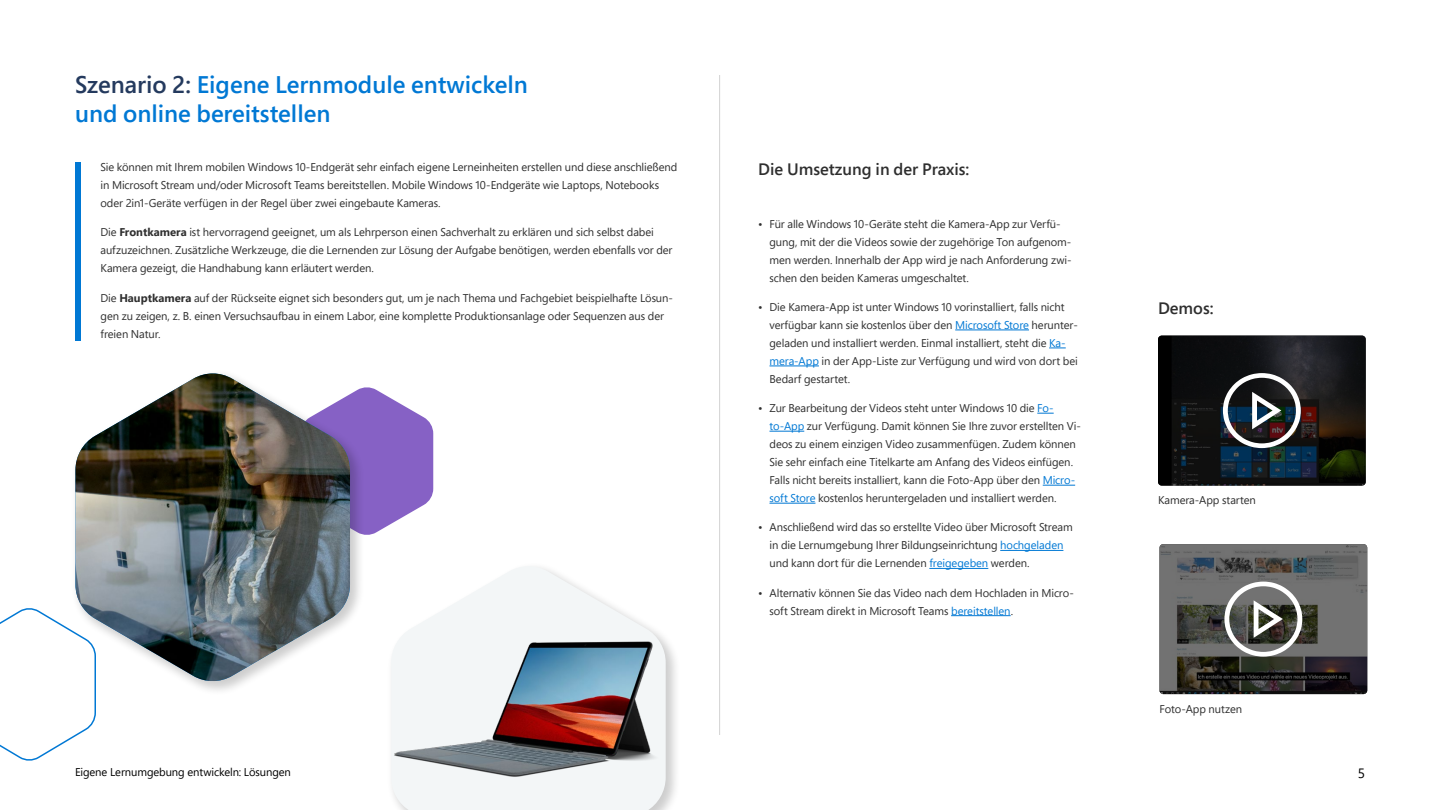
<style>
.page{position:relative;width:1440px;height:810px;background:#fff}
.page>*{position:absolute;margin:0;border:0;box-sizing:border-box;transform-origin:0 0}
.t1{font:600 24px/28.8px "Segoe Pro";color:#0078d4}
.t2{font:600 16.5px "Segoe Pro";color:#2f2f2f}
.t3{font:13.5px "Segoe Pro";color:#000}
.t4{font:11.25px/18px "Segoe Pro";letter-spacing:-.01em;color:#2f2f2f}
.t5{font:11.25px "Segoe Pro";letter-spacing:-.01em;color:#000}
.s1{color:#243a5e}
.s2{font-weight:700}
.s3{color:#0078d4}
</style>
<div class="page">
<hr style="left:719px;top:75px;width:1px;height:660px;background:#d2d2d2">
<div style="left:75px;top:163px;width:6px;height:178px;background:#0078d4"></div>
<svg style="left:365px;top:387px;width:68px;height:148px"></svg>
<svg style="left:0;top:608px;width:96px;height:153px"></svg>
<div style="left:386px;top:562px;width:295px;height:248px;background:#000;opacity:.2"></div>
<svg style="left:391px;top:564px;width:275px;height:246px"></svg>
<img style="left:391px;top:616px;width:275px;height:184px">
<div style="left:71px;top:369px;width:294px;height:327px;background:#000;opacity:.2"></div>
<img style="left:75px;top:373px;width:275px;height:309px">
<hr style="left:955px;top:330px;width:74px;height:1px;background:#0078d4">
<svg style="left:1049px;top:348px;width:17px;height:1px"></svg>
<hr style="left:770px;top:366px;width:49px;height:1px;background:#0078d4">
<svg style="left:1037px;top:413px;width:17px;height:1px"></svg>
<hr style="left:770px;top:431px;width:34px;height:1px;background:#0078d4">
<hr style="left:1043px;top:485px;width:32px;height:1px;background:#0078d4">
<hr style="left:770px;top:503px;width:45px;height:1px;background:#0078d4">
<hr style="left:1000px;top:550px;width:63px;height:1px;background:#0078d4">
<hr style="left:929px;top:568px;width:59px;height:1px;background:#0078d4">
<hr style="left:951px;top:615px;width:60px;height:1px;background:#0078d4">
<img style="left:1158px;top:336px;width:208px;height:150px">
<svg style="left:1223px;top:373px;width:78px;height:75px"></svg>
<img style="left:1160px;top:544px;width:207px;height:150px">
<svg style="left:1224px;top:582px;width:78px;height:75px"></svg>
<h1 class="t1" style="left:75px;top:70px;width:454px"><span class="s1">Szenario 2:</span> Eigene Lernmodule entwickeln und online bereitstellen</h1>
<p class="t4" style="left:101px;top:158px;width:578px">Sie können mit Ihrem mobilen Windows 10-Endgerät sehr einfach eigene Lerneinheiten erstellen und diese anschließend in Microsoft Stream und/oder Microsoft Teams bereitstellen. Mobile Windows 10-Endgeräte wie Laptops, Notebooks oder 2in1-Geräte verfügen in der Regel über zwei eingebaute Kameras.</p>
<p class="t4" style="left:101px;top:223px;width:574px">Die <span class="s2">Frontkamera</span> ist hervorragend geeignet, um als Lehrperson einen Sachverhalt zu erklären und sich selbst dabei aufzuzeichnen. Zusätzliche Werkzeuge, die die Lernenden zur Lösung der Aufgabe benötigen, werden ebenfalls vor der<br>Kamera gezeigt, die Handhabung kann erläutert werden.</p>
<p class="t4" style="left:101px;top:288px;width:574px">Die <span class="s2">Hauptkamera</span> auf der Rückseite eignet sich besonders gut, um je nach Thema und Fachgebiet beispielhafte Lösun&shy;gen zu zeigen, z. B. einen Versuchsaufbau in einem Labor, eine komplette Produktionsanlage oder Sequenzen aus der freien Natur.</p>
<p class="t5" style="left:75px;top:764px;width:217px">Eigene Lernumgebung entwickeln: Lösungen</p>
<h2 class="t2" style="left:758px;top:158px;width:213px">Die Umsetzung in der Praxis:</h2>
<p class="t4" style="left:770px;top:214px;width:304px;text-indent:-11px">• Für alle Windows 10-Geräte steht die Kamera-App zur Verfü&shy;gung, mit der die Videos sowie der zugehörige Ton aufgenom&shy;men werden. Innerhalb der App wird je nach Anforderung zwi&shy;schen den beiden Kameras umgeschaltet.</p>
<p class="t4" style="left:770px;top:298px;width:310px;text-indent:-11px">• Die Kamera-App ist unter Windows 10 vorinstalliert, falls nicht verfügbar kann sie kostenlos über den <span class="s3">Microsoft Store</span> herunter&shy;geladen und installiert werden. Einmal installiert, steht die <span class="s3">Ka&shy;mera-App</span> in der App-Liste zur Verfügung und wird von dort bei Bedarf gestartet.</p>
<p class="t4" style="left:770px;top:399px;width:313px;text-indent:-11px">• Zur Bearbeitung der Videos steht unter Windows 10 die <span class="s3">Fo&shy;to-App</span> zur Verfügung. Damit können Sie Ihre zuvor erstellten Vi&shy;deos zu einem einzigen Video zusammenfügen. Zudem können Sie sehr einfach eine Titelkarte am Anfang des Videos einfügen.<br>Falls nicht bereits installiert, kann die Foto-App über den <span class="s3">Micro&shy;soft Store</span> kostenlos heruntergeladen und installiert werden.</p>
<p class="t4" style="left:770px;top:518px;width:305px;text-indent:-11px">• Anschließend wird das so erstellte Video über Microsoft Stream in die Lernumgebung Ihrer Bildungseinrichtung <span class="s3">hochgeladen </span>und kann dort für die Lernenden <span class="s3">freigegeben</span> werden.</p>
<p class="t4" style="left:770px;top:583px;width:306px;text-indent:-11px">• Alternativ können Sie das Video nach dem Hochladen in Micro&shy;soft Stream direkt in Microsoft Teams <span class="s3">bereitstellen</span>.</p>
<h2 class="t2" style="left:1158px;top:297px;width:57px">Demos:</h2>
<p class="t4" style="left:1158px;top:491px;width:99px">Kamera-App starten</p>
<p class="t4" style="left:1160px;top:700px;width:84px">Foto-App nutzen</p>
<p class="t3" style="left:1358px;top:764px;width:9px">5</p>
</div>
